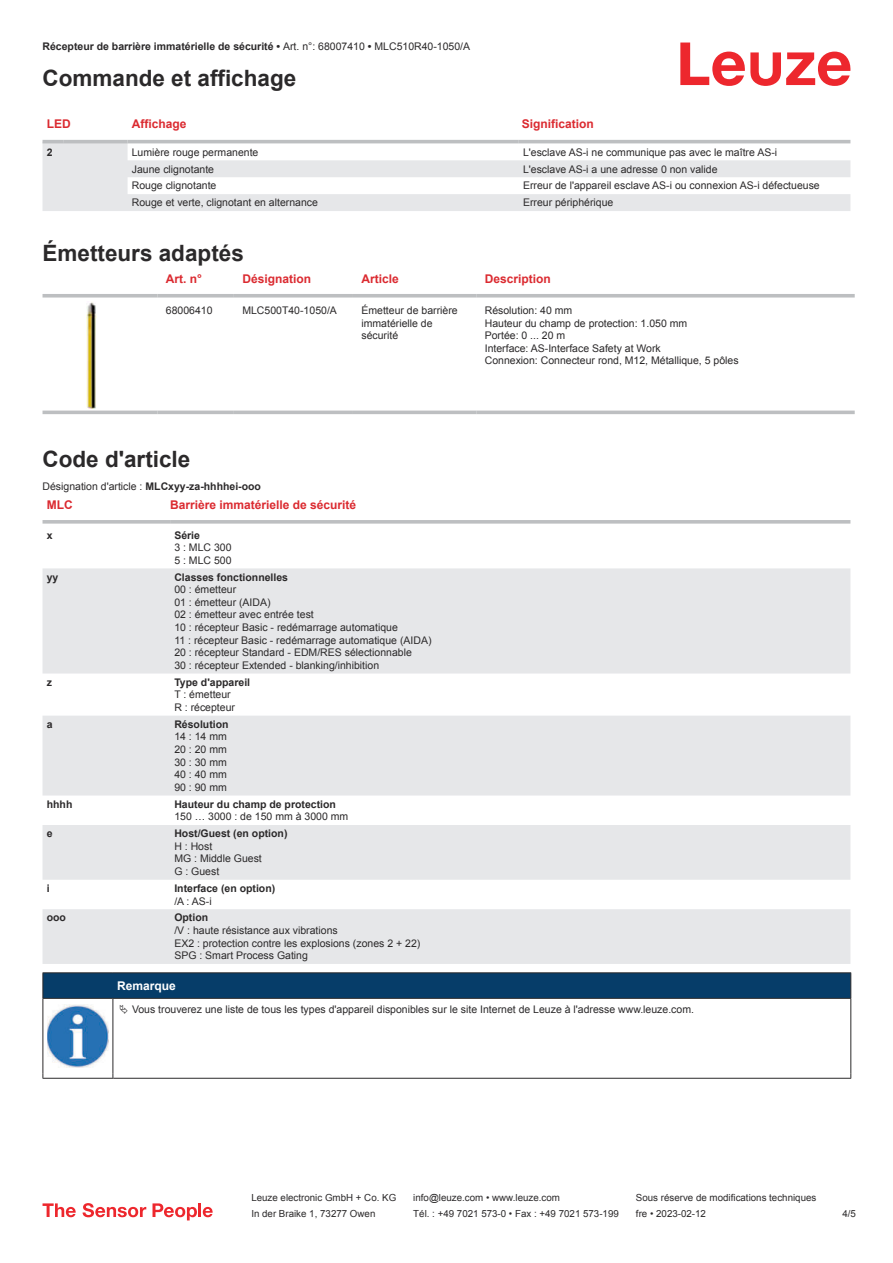
<style>
.page{position:relative;width:893px;height:1263px;background:#fff}
.page>*{position:absolute;margin:0;border:0;box-sizing:border-box;transform-origin:0 0}
.t1{font:700 22.5px "Arial";color:#2b292a}
.t2{font:700 12px "Arial";color:#db2a30}
.t3{font:700 12px "Arial";color:#fff}
.t4{font:10.5px/12.6px "Arial";color:#2b292a}
.t5{font:700 10.5px "Arial";color:#2b292a}
.t6{font:9.75px "Arial";color:#2b292a}
.s1{font-weight:400}
.s2{font-weight:700}
</style>
<div class="page">
<svg style="left:680px;top:43px;width:170px;height:43px"></svg>
<svg style="left:43px;top:143px;width:807px;height:68px;fill:#e6e7e9"></svg>
<hr style="left:43px;top:140px;width:21px;height:3px;background:#bdbfc1">
<hr style="left:64px;top:140px;width:64px;height:3px;background:#bdbfc1">
<hr style="left:128px;top:140px;width:391px;height:3px;background:#bdbfc1">
<hr style="left:519px;top:140px;width:331px;height:3px;background:#bdbfc1">
<svg style="left:43px;top:314px;width:812px;height:101px"></svg>
<svg style="left:43px;top:294px;width:114px;height:4px"></svg>
<svg style="left:157px;top:294px;width:77px;height:4px"></svg>
<svg style="left:234px;top:294px;width:119px;height:4px"></svg>
<svg style="left:353px;top:294px;width:123px;height:4px"></svg>
<svg style="left:476px;top:294px;width:379px;height:4px;background:#c4c6c8"></svg>
<hr style="left:43px;top:411px;width:114px;height:3px;background:#bdbfc1">
<hr style="left:157px;top:411px;width:77px;height:3px;background:#bdbfc1">
<hr style="left:234px;top:411px;width:119px;height:3px;background:#bdbfc1">
<hr style="left:353px;top:411px;width:123px;height:3px;background:#bdbfc1">
<hr style="left:476px;top:411px;width:379px;height:3px;background:#bdbfc1">
<img style="left:87px;top:302px;width:9px;height:106px">
<svg style="left:43px;top:568px;width:807px;height:396px;fill:#e6e7e9"></svg>
<svg style="left:43px;top:520px;width:127px;height:4px"></svg>
<svg style="left:170px;top:520px;width:680px;height:4px;background:#c3c5c7"></svg>
<svg style="left:43px;top:1203px;width:33px;height:14px"></svg>
<svg style="left:83px;top:1203px;width:63px;height:14px"></svg>
<svg style="left:153px;top:1203px;width:44px;height:17px"></svg>
<hr style="left:198px;top:1203px;width:3px;height:14px;background:#ed272d">
<svg style="left:203px;top:1207px;width:10px;height:10px"></svg>
<svg style="left:44px;top:999px;width:806px;height:79px"></svg>
<hr style="left:43px;top:972px;width:70px;height:1px;background:#2b292a">
<hr style="left:43px;top:998px;width:70px;height:1px;background:#2b292a">
<hr style="left:113px;top:972px;width:738px;height:1px;background:#2b292a">
<svg style="left:43px;top:973px;width:808px;height:25px;background:#063c67"></svg>
<hr style="left:113px;top:998px;width:738px;height:1px;background:#2b292a">
<hr style="left:43px;top:999px;width:1px;height:75px;background:#2b292a">
<hr style="left:113px;top:999px;width:1px;height:75px;background:#2b292a">
<hr style="left:850px;top:999px;width:1px;height:75px;background:#2b292a">
<hr style="left:43px;top:1078px;width:70px;height:1px;background:#2b292a">
<hr style="left:113px;top:1078px;width:738px;height:1px;background:#2b292a">
<img style="left:47px;top:1005px;width:61px;height:62px">
<div style="left:115px;top:999px;width:734px;height:20px;background:#fff"></div>
<p class="t5" style="left:43px;top:43px;width:429px">Récepteur de barrière immatérielle de sécurité • <span class="s1">Art. n°: 68007410</span> • <span class="s1">MLC510R40-1050/A</span></p>
<h1 class="t1" style="left:43px;top:70px;width:255px">Commande et affichage</h1>
<p class="t2" style="left:47px;top:119px;width:25px">LED</p>
<p class="t2" style="left:132px;top:119px;width:56px">Affichage</p>
<p class="t2" style="left:522px;top:119px;width:74px">Signification</p>
<p class="t5" style="left:47px;top:148px;width:7px">2</p>
<p class="t4" style="left:132px;top:147px;width:128px">Lumière rouge permanente</p>
<p class="t4" style="left:523px;top:147px;width:256px">L'esclave AS-i ne communique pas avec le maître AS-i</p>
<p class="t4" style="left:132px;top:163px;width:84px">Jaune clignotante</p>
<p class="t4" style="left:523px;top:163px;width:196px">L'esclave AS-i a une adresse 0 non valide</p>
<p class="t4" style="left:132px;top:180px;width:86px">Rouge clignotante</p>
<p class="t4" style="left:523px;top:180px;width:298px">Erreur de l'appareil esclave AS-i ou connexion AS-i défectueuse</p>
<p class="t4" style="left:132px;top:197px;width:188px">Rouge et verte, clignotant en alternance</p>
<p class="t4" style="left:523px;top:197px;width:92px">Erreur périphérique</p>
<h1 class="t1" style="left:43px;top:245px;width:203px">Émetteurs adaptés</h1>
<p class="t2" style="left:166px;top:274px;width:38px">Art. n°</p>
<p class="t2" style="left:242px;top:274px;width:70px">Désignation</p>
<p class="t2" style="left:361px;top:274px;width:39px">Article</p>
<p class="t2" style="left:485px;top:274px;width:68px">Description</p>
<p class="t4" style="left:166px;top:305px;width:48px">68006410</p>
<p class="t4" style="left:242px;top:305px;width:96px">MLC500T40-1050/A</p>
<p class="t4" style="left:361px;top:305px;width:98px">Émetteur de barrière immatérielle de sécurité</p>
<p class="t4" style="left:485px;top:305px;width:255px">Résolution: 40 mm<br>Hauteur du champ de protection: 1.050 mm<br>Portée: 0 ... 20 m<br>Interface: AS-Interface Safety at Work<br>Connexion: Connecteur rond, M12, Métallique, 5 pôles</p>
<h1 class="t1" style="left:43px;top:451px;width:149px">Code d'article</h1>
<p class="t4" style="left:43px;top:481px;width:220px">Désignation d'article : <span class="s2">MLCxyy-za-hhhhei-ooo</span></p>
<p class="t2" style="left:47px;top:500px;width:27px">MLC</p>
<p class="t2" style="left:170px;top:500px;width:188px">Barrière immatérielle de sécurité</p>
<p class="t5" style="left:47px;top:531px;width:7px">x</p>
<p class="t5" style="left:174px;top:531px;width:27px">Série</p>
<p class="t4" style="left:174px;top:542px;width:59px">3 : MLC 300<br>5 : MLC 500</p>
<p class="t5" style="left:47px;top:573px;width:13px">yy</p>
<p class="t5" style="left:174px;top:573px;width:115px">Classes fonctionnelles</p>
<p class="t4" style="left:174px;top:584px;width:259px">00 : émetteur<br>01 : émetteur (AIDA)<br>02 : émetteur avec entrée test<br>10 : récepteur Basic - redémarrage automatique<br>11 : récepteur Basic - redémarrage automatique (AIDA)<br>20 : récepteur Standard - EDM/RES sélectionnable<br>30 : récepteur Extended - blanking/inhibition</p>
<p class="t5" style="left:47px;top:678px;width:7px">z</p>
<p class="t5" style="left:174px;top:678px;width:77px">Type d'appareil</p>
<p class="t4" style="left:174px;top:689px;width:62px">T : émetteur<br>R : récepteur</p>
<p class="t5" style="left:47px;top:720px;width:7px">a</p>
<p class="t5" style="left:174px;top:720px;width:56px">Résolution</p>
<p class="t4" style="left:174px;top:731px;width:54px;text-align:justify">14 : 14 mm 20 : 20 mm 30 : 30 mm 40 : 40 mm 90 : 90 mm</p>
<p class="t5" style="left:47px;top:800px;width:27px">hhhh</p>
<p class="t5" style="left:174px;top:800px;width:163px">Hauteur du champ de protection</p>
<p class="t4" style="left:174px;top:811px;width:175px">150 … 3000 : de 150 mm à 3000 mm</p>
<p class="t5" style="left:47px;top:829px;width:7px">e</p>
<p class="t5" style="left:174px;top:829px;width:115px">Host/Guest (en option)</p>
<p class="t4" style="left:174px;top:841px;width:89px">H : Host<br>MG : Middle Guest<br>G : Guest</p>
<p class="t5" style="left:47px;top:884px;width:4px">i</p>
<p class="t5" style="left:174px;top:884px;width:102px">Interface (en option)</p>
<p class="t4" style="left:174px;top:895px;width:39px">/A : AS-i</p>
<p class="t5" style="left:47px;top:914px;width:21px">ooo</p>
<p class="t5" style="left:174px;top:914px;width:35px">Option</p>
<p class="t4" style="left:174px;top:925px;width:247px">/V : haute résistance aux vibrations<br>EX2 : protection contre les explosions (zones 2 + 22)<br>SPG : Smart Process Gating</p>
<p class="t3" style="left:117px;top:981px;width:60px">Remarque</p>
<p class="t4" style="left:132px;top:1004px;width:563px">Vous trouverez une liste de tous les types d'appareil disponibles sur le site Internet de Leuze à l'adresse www.leuze.com.</p>
<p class="t6" style="left:251px;top:1194px;width:146px">Leuze electronic GmbH + Co. KG</p>
<p class="t6" style="left:413px;top:1194px;width:148px">info@leuze.com • www.leuze.com</p>
<p class="t6" style="left:636px;top:1194px;width:182px">Sous réserve de modifications techniques</p>
<p class="t6" style="left:251px;top:1210px;width:126px">In der Braike 1, 73277 Owen</p>
<p class="t6" style="left:413px;top:1210px;width:207px">Tél. : +49 7021 573-0 • Fax : +49 7021 573-199</p>
<p class="t6" style="left:636px;top:1210px;width:72px">fre • 2023-02-12</p>
<p class="t6" style="left:842px;top:1210px;width:15px">4 /5</p>
</div>
